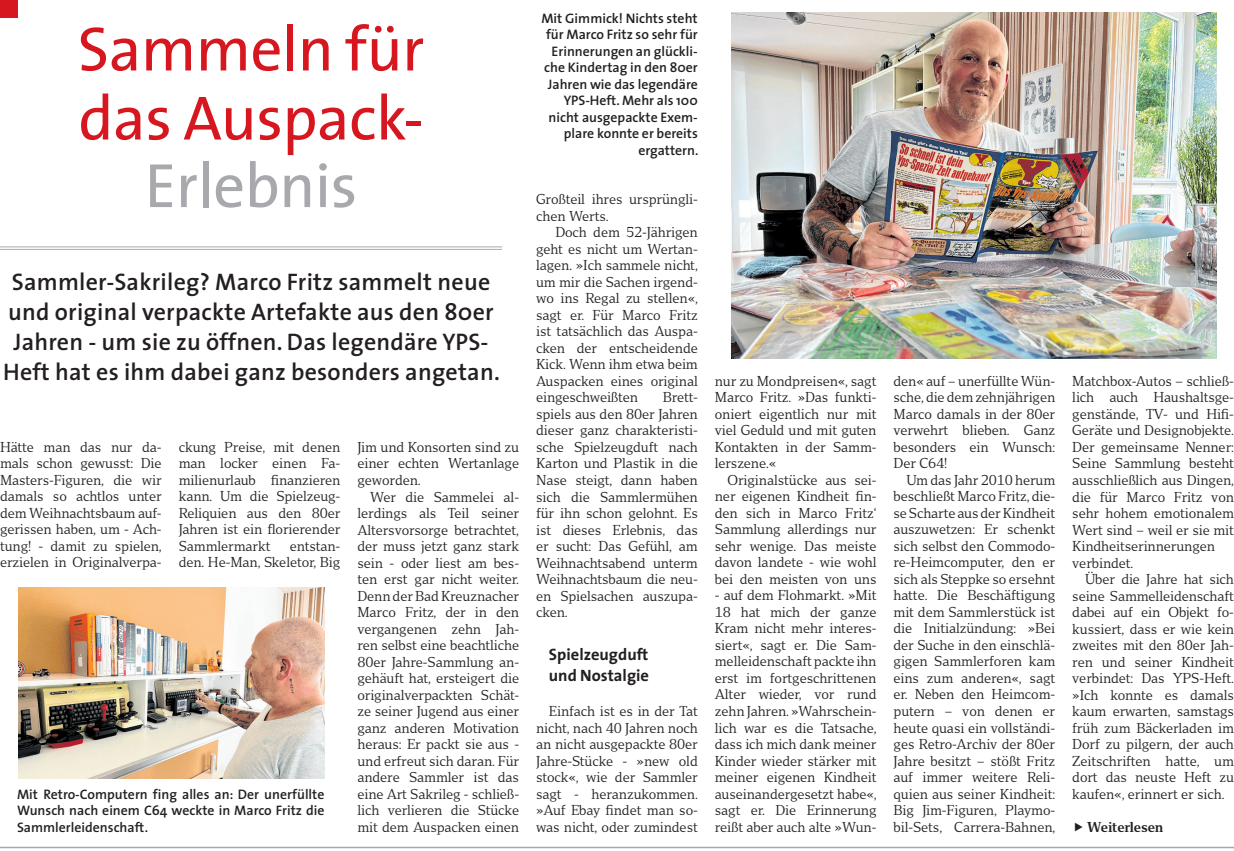
<style>
.page{position:relative;width:1234px;height:851px;background:#fff}
.page>*{position:absolute;margin:0;border:0;box-sizing:border-box;transform-origin:0 0}
._001_40_The_Sans_bol{font:63px "The Sans";letter-spacing:-.01em;color:#d7171f}
._001_40_The_Sans_bol-2{font:63px "The Sans";letter-spacing:-.01em;color:#a8a9ad}
._008_16_Seitentitel{font:600 24px/30px "The Sans";letter-spacing:.01em;color:#231f20;text-align:center}
._003_Zwischenzeile_T{font:700 16.5px "The Sans";color:#231f20}
._006_Bildtext_TheSan{font:600 13.8px/16.5px "The Sans";color:#231f20;text-align:right}
._003_Grundschrift_Vo{font:13.5px/16.5px "Voice Serif";letter-spacing:-.01em;color:#231f20;text-align:justify}
._003_Grundschrift_Vo-2{font:700 13.5px "Voice Serif";letter-spacing:-.01em;color:#231f20}
</style>
<div class="page">
<hr style="left:0;top:246px;width:502px;height:1px;background:#a8a9ad">
<hr style="left:0;top:249px;width:502px;height:1px;background:#a8a9ad">
<hr style="left:0;top:846px;width:1233px;height:2px;background:#a8a9ad">
<div style="left:0;top:0;width:17px;height:17px;background:#d7171f"></div>
<img style="left:731px;top:13px;width:485px;height:345px">
<img style="left:18px;top:587px;width:306px;height:191px">
<p class="_001_40_The_Sans_bol" style="left:78px;top:-3px;width:348px">Sammeln für</p>
<p class="_001_40_The_Sans_bol" style="left:78px;top:66px;width:346px">das Auspack-</p>
<p class="_001_40_The_Sans_bol-2" style="left:145px;top:133px;width:214px">Erlebnis</p>
<p class="_008_16_Seitentitel" style="left:3px;top:266px;width:498px">Sammler-Sakrileg? Marco Fritz sammelt neue und original verpackte Artefakte aus den 80er Jahren - um sie zu öffnen. Das legendäre YPS-Heft hat es ihm dabei ganz besonders angetan.</p>
<p class="_003_Grundschrift_Vo" style="left:0;top:438px;width:163px">Hätte man das nur da&shy;mals schon gewusst: Die Masters-Figuren, die wir damals so achtlos unter dem Weihnachtsbaum auf&shy;gerissen haben, um - Ach&shy;tung! - damit zu spielen, erzielen in Originalverpa-</p>
<p class="_003_Grundschrift_Vo" style="left:179px;top:438px;width:163px">ckung Preise, mit denen man locker einen Fa&shy;milienurlaub finanzieren kann. Um die Spielzeug-Reliquien aus den 80er Jahren ist ein florierender Sammlermarkt</p>
<p class="_003_Grundschrift_Vo" style="left:179px;top:537px;width:163px;text-align:right">entstan-<br>den. He-Man, Skeletor, Big</p>
<p class="_006_Bildtext_TheSan" style="left:17px;top:785px;width:309px;text-align:justify">Mit Retro-Computern fing alles an: Der unerfüllte Wunsch nach einem C64 weckte in Marco Fritz die Sammlerleidenschaft.</p>
<p class="_003_Grundschrift_Vo" style="left:357px;top:438px;width:163px">Jim und Konsorten sind zu einer echten Wertanlage geworden.</p>
<p class="_003_Grundschrift_Vo" style="left:357px;top:488px;width:163px;text-indent:13px">Wer die Sammelei al&shy;lerdings als Teil seiner Altersvorsorge betrachtet, der muss jetzt ganz stark sein - oder liest am bes&shy;ten erst gar nicht weiter.<br>Denn der Bad Kreuznacher Marco Fritz, der in den vergangenen zehn Jah&shy;ren selbst eine beachtliche 80er Jahre-Sammlung an&shy;gehäuft hat, ersteigert die originalverpackten Schät&shy;ze seiner Jugend aus einer ganz anderen Motivation heraus: Er packt sie aus - und erfreut sich daran. Für andere Sammler ist das eine Art Sakrileg - schließ&shy;lich verlieren die Stücke mit dem Auspacken einen</p>
<p class="_006_Bildtext_TheSan" style="left:541px;top:9px;width:158px">Mit Gimmick! Nichts steht für Marco Fritz so sehr für<br>Erinnerungen an glückli&shy;che Kindertag in den 80er<br>Jahren wie das legendäre<br>YPS-Heft. Mehr als 100 nicht ausgepackte Exem&shy;plare konnte er bereits ergattern.</p>
<p class="_003_Grundschrift_Vo" style="left:536px;top:191px;width:163px">Großteil ihres ursprüngli&shy;chen Werts.</p>
<p class="_003_Grundschrift_Vo" style="left:536px;top:224px;width:163px;text-indent:19px">Doch dem 52-Jährigen geht es nicht um Wertan&shy;lagen. »Ich sammele nicht, um mir die Sachen irgend&shy;wo ins Regal zu stellen«, sagt er. Für Marco Fritz ist tatsächlich das Auspa&shy;cken der entscheidende Kick. Wenn ihm etwa beim Auspacken eines original eingeschweißten</p>
<p class="_003_Grundschrift_Vo" style="left:536px;top:389px;width:163px;text-indent:126px">Brett&shy;spiels aus den 80er Jahren dieser ganz charakteristi&shy;sche Spielzeugduft nach Karton und Plastik in die Nase steigt, dann haben sich die Sammlermühen für ihn schon gelohnt. Es ist dieses Erlebnis, das er sucht: Das Gefühl, am Weihnachtsabend unterm Weihnachtsbaum die neu&shy;en Spielsachen auszupa&shy;cken.</p>
<p class="_003_Zwischenzeile_T" style="left:549px;top:640px;width:101px">Spielzeugduft</p>
<p class="_003_Zwischenzeile_T" style="left:549px;top:661px;width:102px">und Nostalgie</p>
<p class="_003_Grundschrift_Vo" style="left:536px;top:702px;width:163px;text-indent:13px">Einfach ist es in der Tat nicht, nach 40 Jahren noch an nicht ausgepackte 80er Jahre-Stücke - »new old stock«, wie der Sammler sagt - heranzukommen. »Auf Ebay findet man so&shy;was nicht, oder zumindest</p>
<p class="_003_Grundschrift_Vo" style="left:714px;top:372px;width:163px">nur zu Mondpreisen«, sagt Marco Fritz. »Das funkti&shy;oniert eigentlich nur mit viel Geduld und mit guten Kontakten in der Samm&shy;lerszene.«</p>
<p class="_003_Grundschrift_Vo" style="left:714px;top:471px;width:163px;text-indent:13px">Originalstücke aus sei&shy;ner eigenen Kindheit fin&shy;den sich in Marco Fritz‘ Sammlung allerdings nur sehr wenige. Das meiste davon landete - wie wohl bei den meisten von uns</p>
<p class="_003_Grundschrift_Vo" style="left:714px;top:587px;width:163px">- auf dem Flohmarkt. »Mit 18 hat mich der ganze Kram nicht mehr interes&shy;siert«, sagt er. Die Sam&shy;melleidenschaft packte ihn erst im fortgeschrittenen Alter wieder, vor rund zehn Jahren. »Wahrschein&shy;lich war es die Tatsache, dass ich mich dank meiner Kinder wieder stärker mit meiner eigenen Kindheit auseinandergesetzt habe«, sagt er. Die Erinnerung reißt aber auch alte »Wun-</p>
<p class="_003_Grundschrift_Vo" style="left:893px;top:372px;width:163px">den« auf – unerfüllte Wün&shy;sche, die dem zehnjährigen Marco damals in der 80er verwehrt blieben. Ganz besonders ein Wunsch:<br>Der C64!</p>
<p class="_003_Grundschrift_Vo" style="left:893px;top:471px;width:163px;text-indent:13px">Um das Jahr 2010 herum beschließt Marco Fritz, die&shy;se Scharte aus der Kindheit auszuwetzen: Er schenkt sich selbst den Commodo&shy;re-Heimcomputer, den er sich als Steppke so ersehnt hatte. Die Beschäftigung mit dem Sammlerstück ist die Initialzündung: »Bei der Suche in den einschlä&shy;gigen Sammlerforen kam eins zum anderen«, sagt er. Neben den Heimcom&shy;putern – von denen er heute quasi ein vollständi&shy;ges Retro-Archiv der 80er Jahre besitzt – stößt Fritz auf immer weitere Reli&shy;quien aus seiner Kindheit:<br>Big Jim-Figuren, Playmo&shy;bil-Sets, Carrera-Bahnen,</p>
<p class="_003_Grundschrift_Vo" style="left:1071px;top:372px;width:163px;text-align:left">Matchbox-Autos – schließ&shy;lich auch Haushaltsge&shy;genstände, TV- und Hifi-<br>Geräte und Designobjekte.<br>Der gemeinsame Nenner:<br>Seine Sammlung besteht ausschließlich aus Dingen, die für Marco Fritz von sehr hohem emotionalem<br>Wert sind – weil er sie mit<br>Kindheitserinnerungen verbindet.</p>
<p class="_003_Grundschrift_Vo" style="left:1071px;top:570px;width:163px;text-indent:13px">Über die Jahre hat sich seine Sammelleidenschaft dabei auf ein Objekt fo&shy;kussiert, dass er wie kein zweites mit den 80er Jah&shy;ren und seiner Kindheit verbindet: Das YPS-Heft. »Ich konnte es damals kaum erwarten, samstags früh zum Bäckerladen im Dorf zu pilgern, der auch Zeitschriften hatte, um dort das neuste Heft zu kaufen«, erinnert er sich.</p>
<p class="_003_Grundschrift_Vo-2" style="left:1087px;top:818px;width:77px">Weiterlesen</p>
</div>
